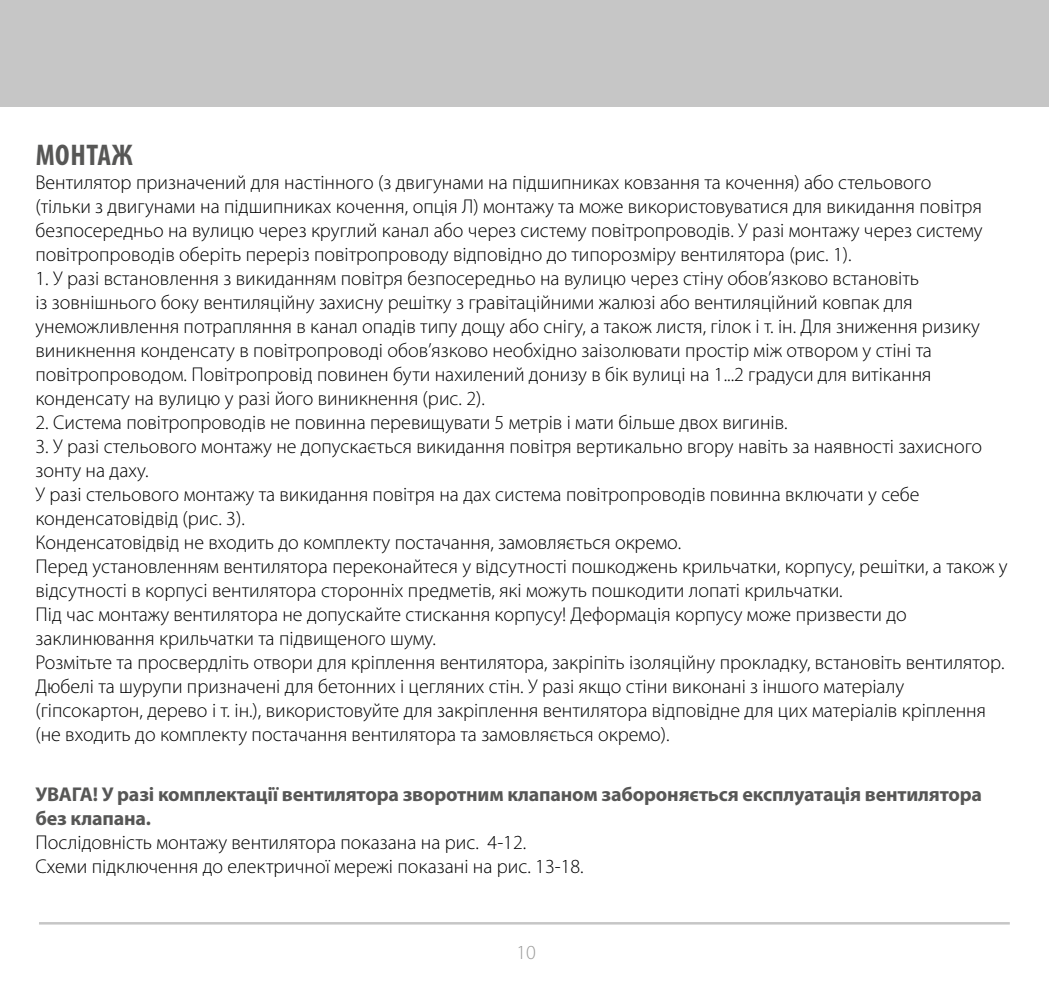
<style>
.page{position:relative;width:1049px;height:993px;background:#fff}
.page>*{position:absolute;margin:0;border:0;box-sizing:border-box;transform-origin:0 0}
.t1{font:700 condensed 30px "Myriad Pro";letter-spacing:.02em;color:#575756}
.t2{font:300 20px/24px "Myriad Pro";color:#000}
.t3{font:700 20px/24px "Myriad Pro";letter-spacing:-.01em;color:#575756}
.t4{font:300 20px "Myriad Pro";color:#9d9d9c}
</style>
<div class="page">
<div style="left:0;top:0;width:1049px;height:106px;background:#c6c6c6"></div>
<hr style="left:39px;top:921px;width:971px;height:3px;background:#c6c6c6">
<h1 class="t1" style="left:36px;top:136px;width:99px">МОНТАЖ</h1>
<p class="t2" style="left:35px;top:170px;width:949px">Вентилятор призначений для настінного (з двигунами на підшипниках ковзання та кочення) або стельового (тільки з двигунами на підшипниках кочення, опція Л) монтажу та може використовуватися для викидання повітря безпосередньо на вулицю через круглий канал або через систему повітропроводів. У разі монтажу через систему повітропроводів оберіть переріз повітропроводу відповідно до типорозміру вентилятора (рис. 1).</p>
<p class="t2" style="left:35px;top:266px;width:946px">1. У разі встановлення з викиданням повітря безпосередньо на вулицю через стіну обов’язково встановіть<br>із зовнішнього боку вентиляційну захисну решітку з гравітаційними жалюзі або вентиляційний ковпак для унеможливлення потрапляння в канал опадів типу дощу або снігу, а також листя, гілок і т. ін. Для зниження ризику виникнення конденсату в повітропроводі обов’язково необхідно заізолювати простір між отвором у стіні та повітропроводом. Повітропровід повинен бути нахилений донизу в бік вулиці на 1...2 градуси для витікання конденсату на вулицю у разі його виникнення (рис. 2).</p>
<p class="t2" style="left:35px;top:410px;width:754px">2. Система повітропроводів не повинна перевищувати 5 метрів і мати більше двох вигинів.</p>
<p class="t2" style="left:35px;top:434px;width:974px">3. У разі стельового монтажу не допускається викидання повітря вертикально вгору навіть за наявності захисного зонту на даху.<br>У разі стельового монтажу та викидання повітря на дах система повітропроводів повинна включати у себе конденсатовідвід (рис. 3).<br>Конденсатовідвід не входить до комплекту постачання, замовляється окремо.<br>Перед установленням вентилятора переконайтеся у відсутності пошкоджень крильчатки, корпусу, решітки, а також у відсутності в корпусі вентилятора сторонніх предметів, які можуть пошкодити лопаті крильчатки.<br>Під час монтажу вентилятора не допускайте стискання корпусу! Деформація корпусу може призвести до заклинювання крильчатки та підвищеного шуму.<br>Розмітьте та просвердліть отвори для кріплення вентилятора, закріпіть ізоляційну прокладку, встановіть вентилятор.<br>Дюбелі та шурупи призначені для бетонних і цегляних стін. У разі якщо стіни виконані з іншого матеріалу (гіпсокартон, дерево і т. ін.), використовуйте для закріплення вентилятора відповідне для цих матеріалів кріплення (не входить до комплекту постачання вентилятора та замовляється окремо).</p>
<p class="t3" style="left:35px;top:781px;width:948px">УВАГА! У разі комплектації вентилятора зворотним клапаном забороняється експлуатація вентилятора без клапана.</p>
<p class="t2" style="left:35px;top:830px;width:550px">Послідовність монтажу вентилятора показана на рис. 4-12.<br>Схеми підключення до електричної мережі показані на рис. 13-18.</p>
<p class="t4" style="left:516px;top:940px;width:21px">10</p>
</div>
